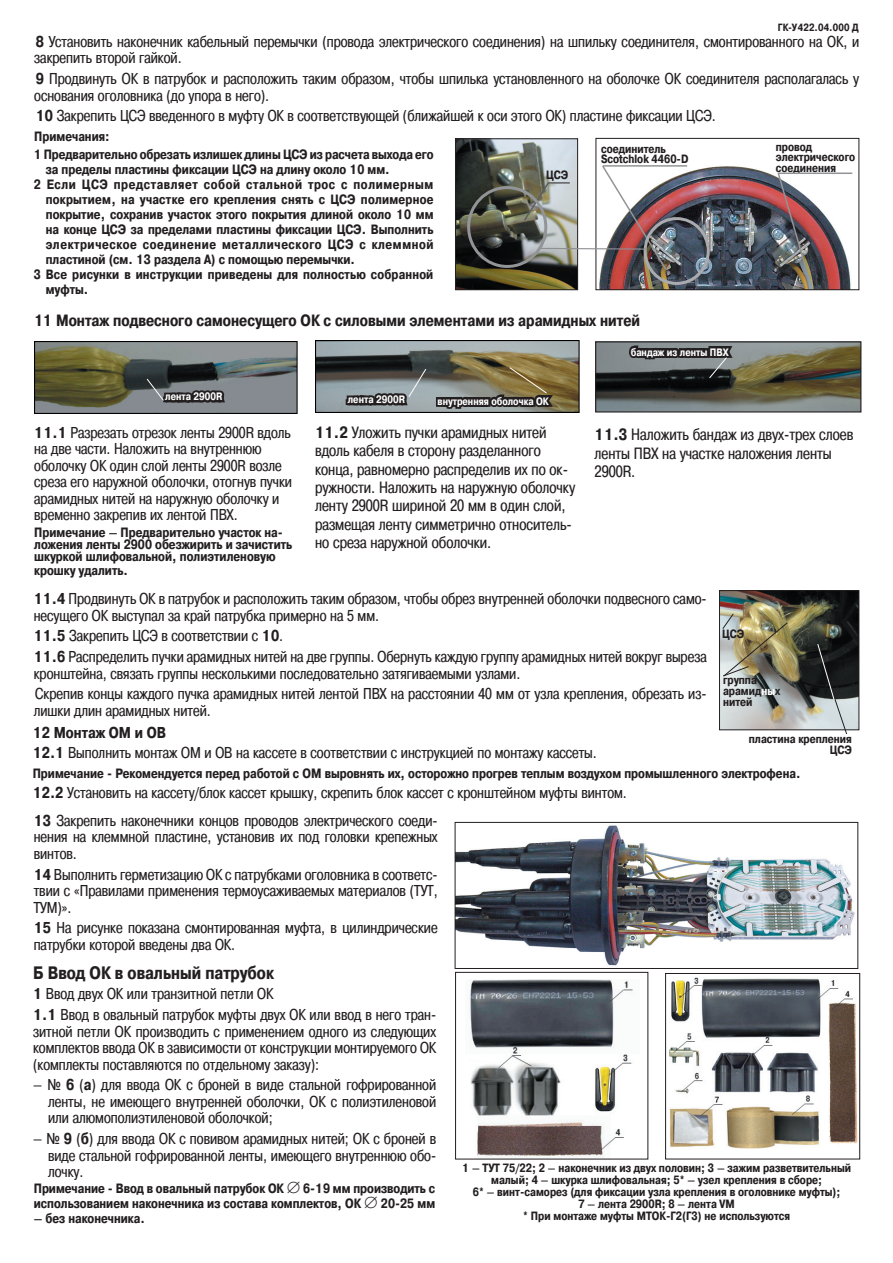
<style>
.page{position:relative;width:893px;height:1263px;background:#fff}
.page>*{position:absolute;margin:0;border:0;box-sizing:border-box;transform-origin:0 0}
.t1{font:700 18px "Pragmatica Cond C";color:#231f20}
.t2{font:16.35px/18.3px "Pragmatica Cond C";color:#231f20}
.t3{font:700 16.35px "Pragmatica Cond C";color:#231f20}
.t4{font:15.75px/16.5px "Pragmatica Cond C";color:#231f20}
.t5{font:700 13.5px/12.3px "Pragmatica Cond C";color:#231f20}
.t6{font:700 13.5px "Pragmatica Cond C";letter-spacing:.045em;color:#231f20}
.t7{font:700 13.5px "Pragmatica Cond C";letter-spacing:.02em;color:#231f20}
.t8{font:700 12px/12px "Pragmatica Cond C";color:#231f20}
.t9{font:700 10.8px "Pragmatica Cond C";color:#fff}
.t10{font:700 10.5px "Pragmatica Cond C";letter-spacing:.025em;color:#231f20}
.s1{font-weight:700}
.s2{color:#fff}
</style>
<div class="page">
<img style="left:315px;top:341px;width:264px;height:71px">
<img style="left:34px;top:342px;width:264px;height:71px">
<img style="left:721px;top:592px;width:136px;height:136px">
<div style="left:719px;top:590px;width:140px;height:140px;border:1px solid #231f20"></div>
<img style="left:457px;top:140px;width:119px;height:148px">
<div style="left:455px;top:138px;width:123px;height:152px;border:1px solid #231f20"></div>
<img style="left:599px;top:165px;width:254px;height:123px">
<div style="left:595px;top:138px;width:264px;height:152px;border:1px solid #231f20"></div>
<svg style="left:146px;top:378px;width:83px;height:27px;background:#575a5c"></svg>
<svg style="left:343px;top:368px;width:84px;height:40px;background:#6a6f70"></svg>
<svg style="left:434px;top:367px;width:123px;height:46px;background:#6f6852"></svg>
<img style="left:597px;top:343px;width:262px;height:67px">
<div style="left:595px;top:341px;width:266px;height:71px;border:1px solid #231f20"></div>
<svg style="left:627px;top:341px;width:109px;height:51px;background:#434647"></svg>
<img style="left:722px;top:613px;width:66px;height:64px">
<svg style="left:816px;top:643px;width:32px;height:91px;background:#626767"></svg>
<img style="left:457px;top:825px;width:398px;height:141px">
<div style="left:455px;top:822px;width:403px;height:147px;border:1px solid #231f20"></div>
<img style="left:670px;top:977px;width:188px;height:172px">
<div style="left:665px;top:973px;width:195px;height:186px;border:1px solid #231f20"></div>
<img style="left:470px;top:979px;width:163px;height:178px">
<div style="left:455px;top:972px;width:193px;height:187px;border:1px solid #231f20"></div>
<img style="left:776px;top:171px;width:34px;height:108px">
<div style="left:644px;top:217px;width:66px;height:68px;border:3px solid #aaabaf;border-radius:50%"></div>
<img style="left:523px;top:164px;width:145px;height:107px">
<hr style="left:778px;top:172px;width:74px;height:2px;background:#929497">
<hr style="left:603px;top:165px;width:84px;height:2px;background:#929497">
<hr style="left:548px;top:182px;width:22px;height:2px;background:#5e5e61">
<div style="left:467px;top:186px;width:80px;height:82px;border:3px solid #929497;border-radius:50%"></div>
<p class="t10" style="left:778px;top:22px;width:82px">ГК-У422.04.000 Д</p>
<p class="t4" style="left:34px;top:33px;width:826px"><span class="s1">8</span> Установить наконечник кабельный перемычки (провода электрического соединения) на шпильку соединителя, смонтированного на ОК, и закрепить второй гайкой.</p>
<p class="t4" style="left:34px;top:71px;width:826px"><span class="s1">9</span> Продвинуть ОК в патрубок и расположить таким образом, чтобы шпилька установленного на оболочке ОК соединителя располагалась у основания оголовника (до упора в него).</p>
<p class="t4" style="left:36px;top:108px;width:681px"><span class="s1">10</span> Закрепить ЦСЭ введенного в муфту ОК в соответствующей (ближайшей к оси этого ОК) пластине фиксации ЦСЭ.</p>
<p class="t5" style="left:34px;top:127px;width:401px;line-height:18.6px">Примечания:<br>1 Предварительно обрезать излишек длины ЦСЭ из расчета выхода его</p>
<p class="t5" style="left:46px;top:164px;width:345px">за пределы пластины фиксации ЦСЭ на длину около 10 мм.</p>
<p class="t6" style="left:34px;top:177px;width:401px">2 Если ЦСЭ представляет собой стальной трос с полимерным</p>
<p class="t7" style="left:46px;top:192px;width:389px">покрытием, на участке его крепления снять с ЦСЭ полимерное</p>
<p class="t5" style="left:46px;top:209px;width:389px">покрытие, сохранив участок этого покрытия длиной около 10 мм</p>
<p class="t5" style="left:46px;top:224px;width:389px">на конце ЦСЭ за пределами пластины фиксации ЦСЭ. Выполнить</p>
<p class="t6" style="left:46px;top:237px;width:389px">электрическое соединение металлического ЦСЭ с клеммной</p>
<p class="t5" style="left:46px;top:254px;width:311px">пластиной (см. 13 раздела А) с помощью перемычки.</p>
<p class="t5" style="left:34px;top:269px;width:401px">3 Все рисунки в инструкции приведены для полностью собранной</p>
<p class="t5" style="left:46px;top:284px;width:44px">муфты.</p>
<p class="t3" style="left:34px;top:312px;width:608px">11 Монтаж подвесного самонесущего ОК с силовыми элементами из арамидных нитей</p>
<p class="t8" style="left:776px;top:141px;width:81px;line-height:10.5px">провод электрического соединения</p>
<p class="t8" style="left:601px;top:143px;width:89px;line-height:10.5px">соединитель<br>Scotchlok 4460-D</p>
<p class="t8" style="left:546px;top:169px;width:24px">ЦСЭ</p>
<p class="t9" style="left:165px;top:390px;width:59px">лента 2900R</p>
<p class="t9" style="left:348px;top:393px;width:59px">лента 2900R</p>
<p class="t9" style="left:438px;top:395px;width:113px">внутренняя оболочка ОК</p>
<p class="t4" style="left:34px;top:424px;width:259px"><span class="s1">11.1</span> Разрезать отрезок ленты 2900R вдоль на две части. Наложить на внутреннюю оболочку ОК один слой ленты 2900R возле среза его наружной оболочки, отогнув пучки арамидных нитей на наружную оболочку и временно закрепив их лентой ПВХ.</p>
<p class="t5" style="left:34px;top:526px;width:260px">Примечание – Предварительно участок на&shy;ложения ленты 2900 обезжирить и зачистить шкуркой шлифовальной, полиэтиленовую</p>
<p class="t5" style="left:34px;top:565px;width:95px">крошку удалить.</p>
<p class="t2" style="left:315px;top:423px;width:261px"><span class="s1">11.2</span> Уложить пучки арамидных нитей вдоль кабеля в сторону разделанного конца, равномерно распределив их по ок&shy;ружности. Наложить на наружную оболочку ленту 2900R шириной 20 мм в один слой, размещая ленту симметрично относитель&shy;но среза наружной оболочки.</p>
<p class="t9" style="left:631px;top:346px;width:99px">бандаж из ленты ПВХ</p>
<p class="t2" style="left:595px;top:426px;width:260px"><span class="s1">11.3</span> Наложить бандаж из двух-трех слоев ленты ПВХ на участке наложения ленты<br>2900R.</p>
<p class="t4" style="left:34px;top:590px;width:674px"><span class="s1">11.4</span> Продвинуть ОК в патрубок и расположить таким образом, чтобы обрез внутренней оболочки подвесного само&shy;несущего ОК выступал за край патрубка примерно на 5 мм.</p>
<p class="t4" style="left:34px;top:625px;width:674px;line-height:20.7px"><span class="s1">11.5</span> Закрепить ЦСЭ в соответствии с <span class="s1">10</span>.<br><span class="s1">11.6</span> Распределить пучки арамидных нитей на две группы. Обернуть каждую группу арамидных нитей вокруг выреза</p>
<p class="t4" style="left:34px;top:663px;width:674px;line-height:20.7px">кронштейна, связать группы несколькими последовательно затягиваемыми узлами.<br>Скрепив концы каждого пучка арамидных нитей лентой ПВХ на расстоянии 40 мм от узла крепления, обрезать из-</p>
<p class="t4" style="left:34px;top:702px;width:179px">лишки длин арамидных нитей.</p>
<p class="t8" style="left:722px;top:627px;width:24px">ЦСЭ</p>
<p class="t8" style="left:723px;top:674px;width:59px;line-height:10.9px">группа арамид<span class="s2">ны</span>х нитей</p>
<p class="t8" style="left:749px;top:734px;width:105px;line-height:10.9px;text-align:right">пластина крепления<br>ЦСЭ</p>
<p class="t4" style="left:33px;top:722px;width:566px;line-height:20.7px"><span class="s1">12 Монтаж ОМ и ОВ<br>12.1</span> Выполнить монтаж ОМ и ОВ на кассете в соответствии с инструкцией по монтажу кассеты.</p>
<p class="t5" style="left:33px;top:767px;width:769px">Примечание - Рекомендуется перед работой с ОМ выровнять их, осторожно прогрев теплым воздухом промышленного электрофена.</p>
<p class="t4" style="left:33px;top:785px;width:596px"><span class="s1">12.2</span> Установить на кассету/блок кассет крышку, скрепить блок кассет с кронштейном муфты винтом.</p>
<p class="t4" style="left:34px;top:812px;width:405px;text-align:justify"><span class="s1">13</span> Закрепить наконечники концов проводов электрического соеди&shy;нения на клеммной пластине, установив их под головки крепежных винтов.</p>
<p class="t4" style="left:34px;top:866px;width:405px;text-align:justify"><span class="s1">14</span> Выполнить герметизацию ОК с патрубками оголовника в соответс&shy;твии с «Правилами применения термоусаживаемых материалов (ТУТ, ТУМ)».</p>
<p class="t4" style="left:34px;top:920px;width:405px"><span class="s1">15</span> На рисунке показана смонтированная муфта, в цилиндрические патрубки которой введены два ОК.</p>
<p class="t1" style="left:33px;top:962px;width:242px">Б Ввод ОК в овальный патрубок</p>
<p class="t4" style="left:33px;top:983px;width:405px;line-height:20.7px"><span class="s1">1</span> Ввод двух ОК или транзитной петли ОК<br><span class="s1">1.1</span> Ввод в овальный патрубок муфты двух ОК или ввод в него тран-</p>
<p class="t4" style="left:33px;top:1023px;width:405px;text-align:justify">зитной петли ОК производить с применением одного из следующих комплектов ввода ОК в зависимости от конструкции монтируемого ОК (комплекты поставляются по отдельному заказу):</p>
<p class="t4" style="left:48px;top:1077px;width:390px;text-align:justify;text-indent:-15px">– № <span class="s1">6</span> (<span class="s1">а</span>) для ввода ОК с броней в виде стальной гофрированной ленты, не имеющего внутренней оболочки, ОК с полиэтиленовой или алюмополиэтиленовой оболочкой;</p>
<p class="t4" style="left:48px;top:1130px;width:390px;text-align:justify;text-indent:-15px">– № <span class="s1">9</span> (<span class="s1">б</span>) для ввода ОК с повивом арамидных нитей; ОК с броней в виде стальной гофрированной ленты, имеющего внутреннюю обо&shy;лочку.</p>
<p class="t5" style="left:34px;top:1181px;width:403px;line-height:15px">Примечание - Ввод в овальный патрубок ОК ∅ 6-19 мм производить с использованием наконечника из состава комплектов, ОК ∅ 20-25 мм</p>
<p class="t5" style="left:34px;top:1212px;width:113px">– без наконечника.</p>
<p class="t8" style="left:462px;top:1162px;width:390px;text-align:center">1 – ТУТ 75/22; 2 – наконечник из двух половин; 3 – зажим разветвительный малый; 4 – шкурка шлифовальная; 5* – узел крепления в сборе;<br>6* – винт-саморез (для фиксации узла крепления в оголовнике муфты);<br>7 – лента 2900R; 8 – лента VM<br>* При монтаже муфты МТОК-Г2(Г3) не используются</p>
</div>
